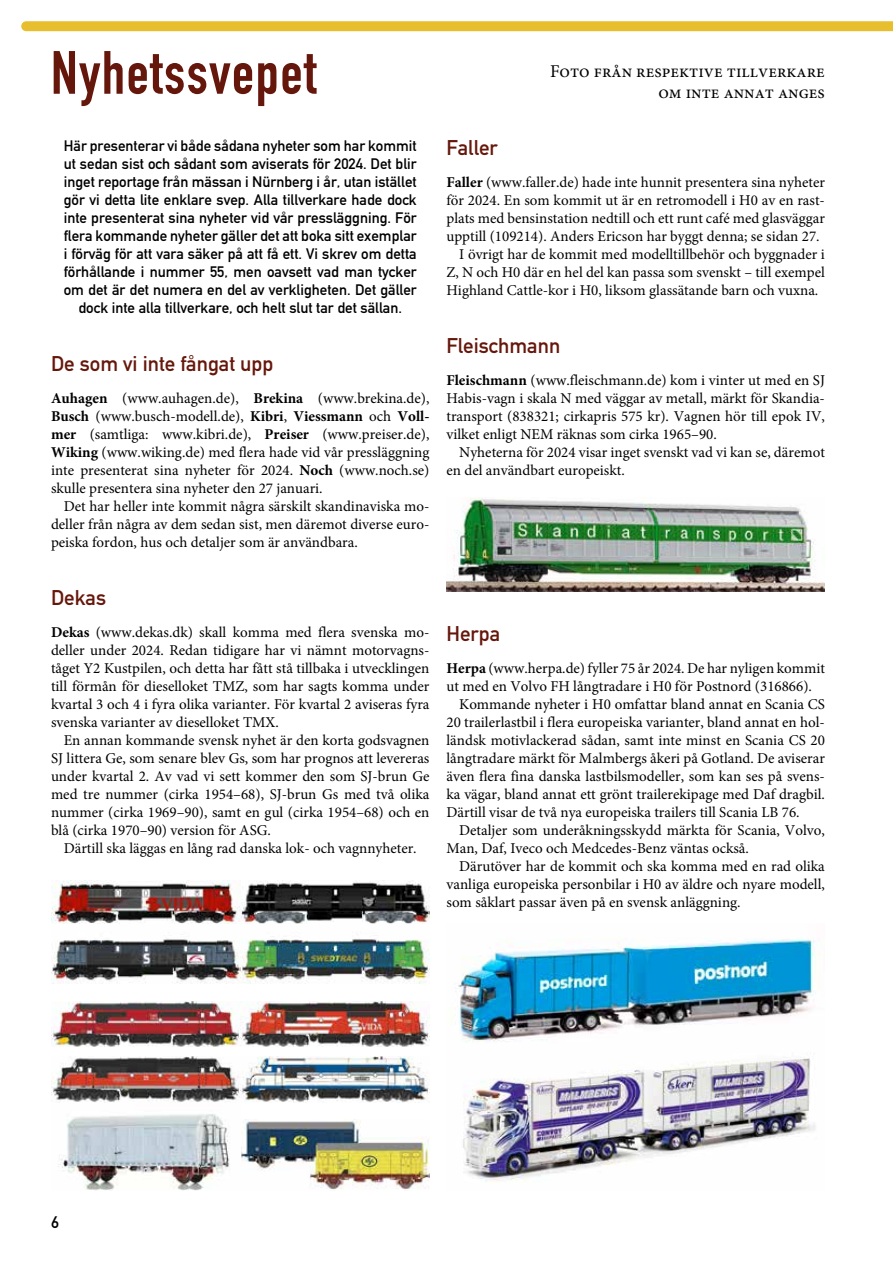
<style>
.page{position:relative;width:893px;height:1263px;background:#fff}
.page>*{position:absolute;margin:0;border:0;box-sizing:border-box;transform-origin:0 0}
.t1{font:60px "DIN Engschrift Std";letter-spacing:.025em;color:#66170b}
.t2{font:21px "DIN Mittelschrift Std";color:#66170b}
.t3{font:18px/21.6px "Minion Pro";color:#000;text-align:right}
.t4{font:16.5px "DIN Mittelschrift Std";color:#000}
.t5{font:15px/18px "Minion Pro";color:#000;text-align:justify}
.t6{font:15px/18px "DIN Mittelschrift Std";color:#000;text-align:center}
.s1{font-weight:700}
</style>
<div class="page">
<svg style="left:21px;top:21px;width:872px;height:10px;background:#e7bf33"></svg>
<img style="left:51px;top:880px;width:378px;height:103px">
<img style="left:241px;top:1120px;width:188px;height:70px">
<img style="left:51px;top:1056px;width:189px;height:135px">
<img style="left:51px;top:1001px;width:378px;height:46px">
<img style="left:240px;top:1056px;width:189px;height:46px">
<img style="left:446px;top:498px;width:379px;height:94px">
<img style="left:463px;top:1057px;width:353px;height:125px">
<img style="left:458px;top:939px;width:366px;height:103px">
<h1 class="t1" style="left:51px;top:38px;width:267px">Nyhetssvepet</h1>
<p class="t6" style="left:64px;top:137px;width:354px">Här presenterar vi både sådana nyheter som har kommit ut sedan sist och sådant som aviserats för 2024. Det blir inget reportage från mässan i Nürnberg i år, utan istället gör vi detta lite enklare svep. Alla tillverkare hade dock inte presenterat sina nyheter vid vår pressläggning. För flera kommande nyheter gäller det att boka sitt exemplar i förväg för att vara säker på att få ett. Vi skrev om detta förhållande i nummer 55, men oavsett vad man tycker om det är det numera en del av verkligheten. Det gäller dock inte alla tillverkare, och helt slut tar det sällan.</p>
<h2 class="t2" style="left:51px;top:351px;width:224px">De som vi inte fångat upp</h2>
<p class="t5" style="left:51px;top:389px;width:380px"><span class="s1">Auhagen</span> (www.auhagen.de), <span class="s1">Brekina</span> (www.brekina.de), <span class="s1">Busch</span> (www.busch-modell.de), <span class="s1">Kibri</span>, <span class="s1">Viessmann</span> och <span class="s1">Voll&shy;mer</span> (samtliga: www.kibri.de), <span class="s1">Preiser</span> (www.preiser.de), <span class="s1">Wiking</span> (www.wiking.de) med flera hade vid vår pressläggning inte presenterat sina nyheter för 2024. <span class="s1">Noch</span> (www.noch.se) skulle presentera sina nyheter den 27 januari.</p>
<p class="t5" style="left:51px;top:497px;width:380px;text-indent:13px">Det har heller inte kommit några särskilt skandinaviska mo&shy;deller från några av dem sedan sist, men däremot diverse euro&shy;peiska fordon, hus och detaljer som är användbara.</p>
<h2 class="t2" style="left:51px;top:585px;width:57px">Dekas</h2>
<p class="t5" style="left:51px;top:624px;width:380px"><span class="s1">Dekas</span> (www.dekas.dk) skall komma med flera svenska mo&shy;deller under 2024. Redan tidigare har vi nämnt motorvagns&shy;tåget Y2 Kustpilen, och detta har fått stå tillbaka i utvecklingen till förmån för dieselloket TMZ, som har sagts komma under kvartal 3 och 4 i fyra olika varianter. För kvartal 2 aviseras fyra svenska varianter av dieselloket TMX.</p>
<p class="t5" style="left:51px;top:732px;width:380px;text-indent:13px">En annan kommande svensk nyhet är den korta godsvagnen SJ littera Ge, som senare blev Gs, som har prognos att levereras under kvartal 2. Av vad vi sett kommer den som SJ-brun Ge med tre nummer (cirka 1954–68), SJ-brun Gs med två olika nummer (cirka 1969–90), samt en gul (cirka 1954–68) och en blå (cirka 1970–90) version för ASG.</p>
<p class="t5" style="left:64px;top:840px;width:354px">Därtill ska läggas en lång rad danska lok- och vagnnyheter.</p>
<p class="t3" style="left:550px;top:60px;width:276px">Foto från respektive tillverkare om inte annat anges</p>
<h2 class="t2" style="left:446px;top:136px;width:53px">Faller</h2>
<p class="t5" style="left:446px;top:174px;width:380px"><span class="s1">Faller</span> (www.faller.de) hade inte hunnit presentera sina nyheter</p>
<p class="t5" style="left:446px;top:192px;width:380px">för 2024. En som kommit ut är en retromodell i H0 av en rast-</p>
<p class="t5" style="left:446px;top:210px;width:380px">plats med bensinstation nedtill och ett runt café med glasväggar</p>
<p class="t5" style="left:446px;top:228px;width:375px">upptill (109214). Anders Ericson har byggt denna; se sidan 27.</p>
<p class="t5" style="left:459px;top:246px;width:367px">I övrigt har de kommit med modelltillbehör och byggnader i</p>
<p class="t5" style="left:446px;top:264px;width:380px">Z, N och H0 där en hel del kan passa som svenskt – till exempel</p>
<p class="t5" style="left:446px;top:282px;width:373px">Highland Cattle-kor i H0, liksom glassätande barn och vuxna.</p>
<h2 class="t2" style="left:446px;top:334px;width:115px">Fleischmann</h2>
<p class="t5" style="left:446px;top:372px;width:380px"><span class="s1">Fleischmann</span> (www.fleischmann.de) kom i vinter ut med en SJ Habis-vagn i skala N med väggar av metall, märkt för Skandia&shy;transport (838321; cirkapris 575 kr). Vagnen hör till epok IV, vilket enligt NEM räknas som cirka 1965–90.</p>
<p class="t5" style="left:446px;top:444px;width:380px;text-indent:13px">Nyheterna för 2024 visar inget svenskt vad vi kan se, däremot en del användbart europeiskt.</p>
<h2 class="t2" style="left:446px;top:621px;width:55px">Herpa</h2>
<p class="t5" style="left:446px;top:659px;width:380px"><span class="s1">Herpa</span> (www.herpa.de) fyller 75 år 2024. De har nyligen kommit</p>
<p class="t5" style="left:446px;top:677px;width:367px">ut med en Volvo FH långtradare i H0 för Postnord (316866).</p>
<p class="t5" style="left:459px;top:695px;width:367px">Kommande nyheter i H0 omfattar bland annat en Scania CS</p>
<p class="t5" style="left:446px;top:713px;width:380px">20 trailerlastbil i flera europeiska varianter, bland annat en hol-</p>
<p class="t5" style="left:446px;top:731px;width:380px">ländsk motivlackerad sådan, samt inte minst en Scania CS 20</p>
<p class="t5" style="left:446px;top:749px;width:380px">långtradare märkt för Malmbergs åkeri på Gotland. De aviserar</p>
<p class="t5" style="left:446px;top:767px;width:380px">även flera fina danska lastbilsmodeller, som kan ses på svens-</p>
<p class="t5" style="left:446px;top:785px;width:380px">ka vägar, bland annat ett grönt trailerekipage med Daf dragbil.</p>
<p class="t5" style="left:446px;top:803px;width:355px">Därtill visar de två nya europeiska trailers till Scania LB 76.</p>
<p class="t5" style="left:459px;top:821px;width:367px">Detaljer som underåkningsskydd märkta för Scania, Volvo,</p>
<p class="t5" style="left:446px;top:839px;width:304px">Man, Daf, Iveco och Medcedes-Benz väntas också.</p>
<p class="t5" style="left:459px;top:857px;width:367px">Därutöver har de kommit och ska komma med en rad olika</p>
<p class="t5" style="left:446px;top:875px;width:380px">vanliga europeiska personbilar i H0 av äldre och nyare modell,</p>
<p class="t5" style="left:446px;top:893px;width:296px">som såklart passar även på en svensk anläggning.</p>
<p class="t4" style="left:51px;top:1212px;width:9px">6</p>
</div>
